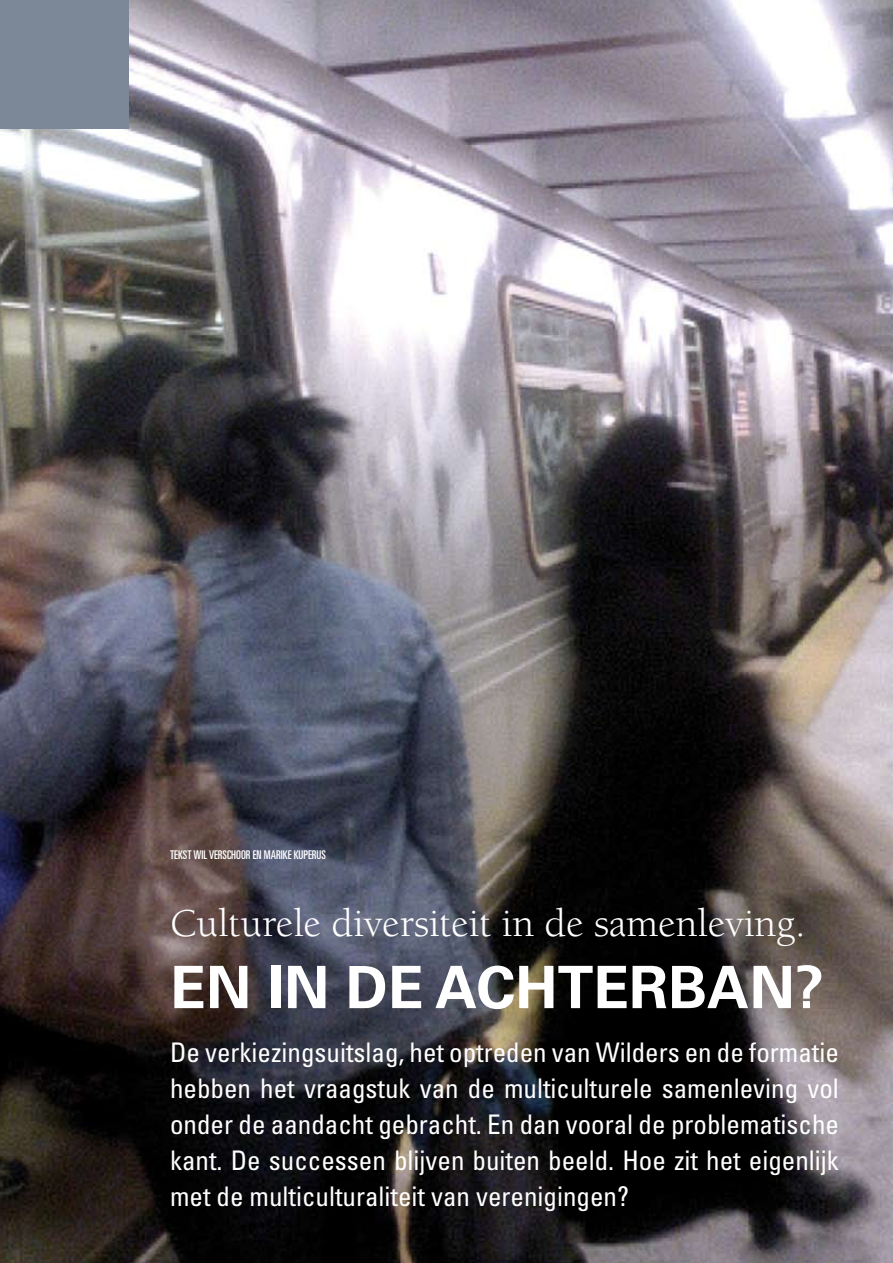
<style>
.page{position:relative;width:893px;height:1263px;background:#fff}
.page>*{position:absolute;margin:0;border:0;box-sizing:border-box;transform-origin:0 0}
.t1{font:700 58.5px "Univers";color:#fff}
.t2{font:40.5px "Berkeley";color:#fff}
.t3{font:condensed 27px/36px "Univers";color:#fff;text-align:justify}
.t4{font:ultra-condensed 12px "Univers";color:#fff}
</style>
<div class="page">
<img style="left:0;top:0;width:893px;height:1263px">
<div style="left:0;top:0;width:128px;height:128px;background:#7c8797"></div>
<p class="t4" style="left:170px;top:847px;width:157px">TEKST WIL VERSCHOOR EN MARIKE KUPERUS</p>
<h2 class="t2" style="left:170px;top:902px;width:637px">Culturele diversiteit in de samenleving.</h2>
<h1 class="t1" style="left:170px;top:953px;width:655px">EN IN DE ACHTERBAN?</h1>
<p class="t3" style="left:170px;top:1034px;width:670px">De verkiezingsuitslag, het optreden van Wilders en de formatie hebben het vraagstuk van de multiculturele samenleving vol onder de aandacht gebracht. En dan vooral de problematische kant. De successen blijven buiten beeld. Hoe zit het eigenlijk met de multiculturaliteit van verenigingen?</p>
</div>
